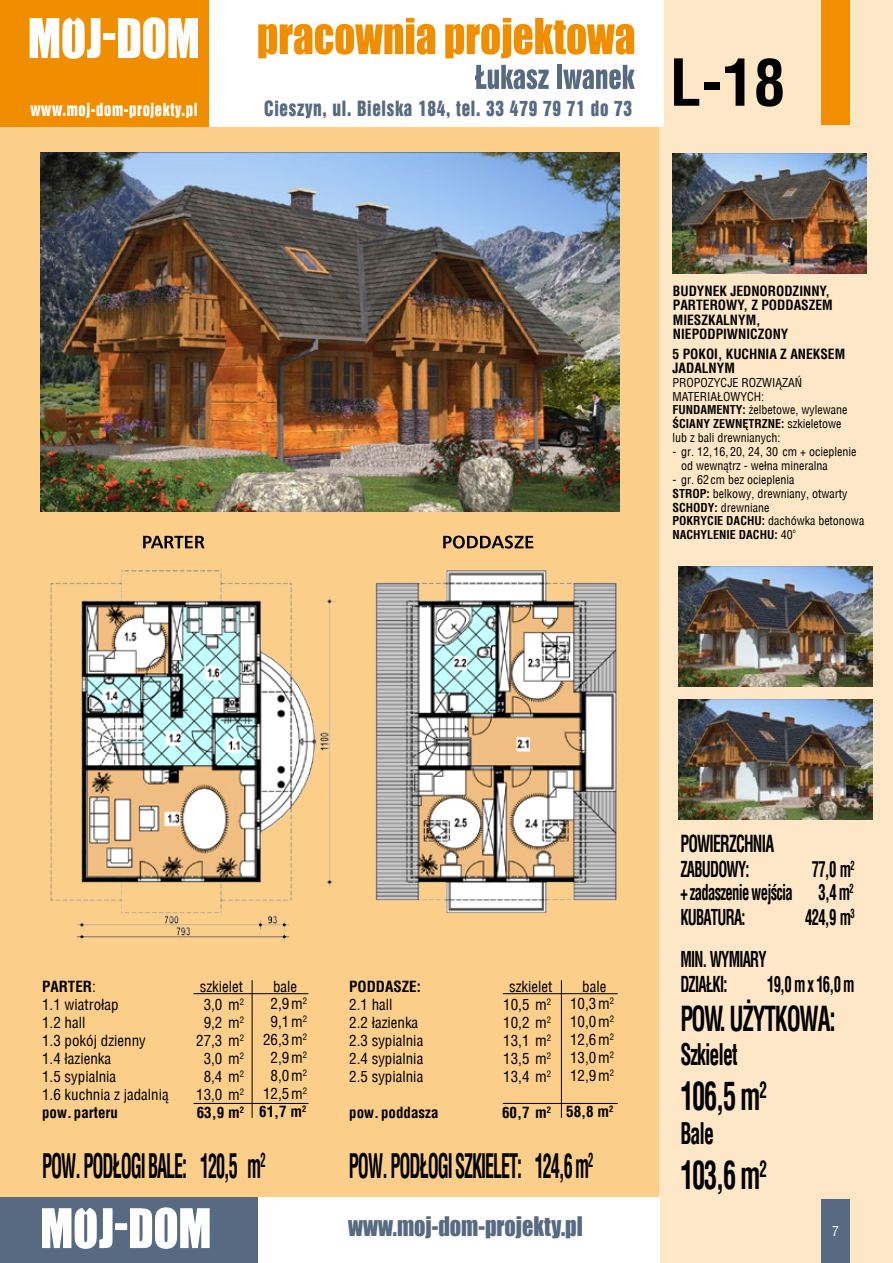
<style>
.page{position:relative;width:893px;height:1263px;background:#fbce8a}
.page>*{position:absolute;margin:0;border:0;box-sizing:border-box;transform-origin:0 0}
.t1{font:700 63px "Switzerland Condensed";color:#000}
.t2{font:700 37.5px "Switzerland Condensed";letter-spacing:-.05em;color:#000;scale:.7 1}
.t3{font:700 condensed 33px "Switzerland";letter-spacing:-.06em;color:#000;scale:.55 1}
.t4{font:700 33px "Switzerland Condensed";letter-spacing:-.05em;color:#000;scale:.7 1}
.t5{font:700 28.5px "Switzerland Condensed";letter-spacing:-.05em;color:#000;scale:.7 1}
.t6{font:24.75px "Impact";color:#576a81;scale:.9 1}
.t7{font:700 22.5px "Switzerland Condensed";letter-spacing:-.05em;color:#000;scale:.7 1}
.t8{font:700 21px/23px "Switzerland Condensed";letter-spacing:-.05em;color:#000;text-align:right;scale:.7 1}
.t9{font:19.35px "Swis 921 EU Normal";letter-spacing:.04em;color:#576a81;scale:.9 1}
.t10{font:16.5px "Swis 921 EU Normal";letter-spacing:.04em;color:#fff;scale:.9 1}
.t11{font:15px/18px "Switzerland Condensed";color:#000;text-align:justify}
.t12{font:700 condensed 15px "Switzerland";color:#000}
.t13{font:15px/18px "Switzerland Condensed";letter-spacing:.125em;color:#000;text-align:center}
.t14{font:700 13.5px/14.2px "Switzerland Condensed";color:#000}
.t15{font:13.5px "Switzerland Condensed";color:#fff}
.t16{font:12px/13.8px "Switzerland Condensed";color:#000}
.t17{font:700 condensed 12px "Switzerland";color:#000}
.t18{font:6px "Switzerland Condensed";color:#000}
.s1{font-family:"Switzerland";font-weight:700;font-stretch:condensed}
.s2{font-family:"Switzerland Condensed";font-weight:400;font-stretch:normal}
</style>
<div class="page">
<div style="left:659px;top:0;width:234px;height:1263px;background:#fee7c7"></div>
<div style="left:821px;top:0;width:29px;height:125px;background:#f28e00"></div>
<div style="left:0;top:0;width:663px;height:127px;background:#fff"></div>
<div style="left:0;top:0;width:208px;height:127px;background:#f18e00"></div>
<svg style="left:30px;top:17px;width:168px;height:42px"></svg>
<svg style="left:258px;top:18px;width:177px;height:40px"></svg>
<svg style="left:445px;top:18px;width:189px;height:40px"></svg>
<svg style="left:475px;top:65px;width:74px;height:24px"></svg>
<div style="left:557px;top:65px;width:5px;height:24px;background:#576a81"></div>
<svg style="left:563px;top:65px;width:72px;height:24px"></svg>
<div style="left:0;top:1197px;width:659px;height:66px;background:#fff"></div>
<div style="left:0;top:1197px;width:258px;height:66px;background:#576a81"></div>
<svg style="left:42px;top:1207px;width:168px;height:42px"></svg>
<hr style="left:252px;top:980px;width:1px;height:138px;background:#000">
<hr style="left:194px;top:993px;width:114px;height:1px;background:#000">
<hr style="left:194px;top:1103px;width:114px;height:1px;background:#000">
<hr style="left:561px;top:980px;width:1px;height:138px;background:#000">
<hr style="left:503px;top:993px;width:115px;height:1px;background:#000">
<hr style="left:503px;top:1103px;width:115px;height:1px;background:#000">
<img style="left:41px;top:153px;width:578px;height:359px">
<img style="left:673px;top:153px;width:193px;height:120px">
<img style="left:679px;top:566px;width:193px;height:120px">
<img style="left:679px;top:700px;width:193px;height:120px">
<img style="left:50px;top:570px;width:286px;height:372px">
<img style="left:375px;top:570px;width:242px;height:344px">
<svg style="left:143px;top:536px;width:62px;height:12px"></svg>
<svg style="left:443px;top:535px;width:90px;height:14px"></svg>
<div style="left:821px;top:1200px;width:29px;height:63px;background:#576a81"></div>
<p class="t10" style="left:30px;top:99px;width:187px">www.moj-dom-projekty.pl</p>
<p class="t9" style="left:264px;top:96px;width:410px">Cieszyn, ul. Bielska 184, tel. 33 479 79 71 do 73</p>
<h1 class="t1" style="left:670px;top:45px;width:117px">L-18</h1>
<p class="t14" style="left:673px;top:284px;width:161px">BUDYNEK JEDNORODZINNY,<br>PARTEROWY, Z PODDASZEM<br>MIESZKALNYM,<br>NIEPODPIWNICZONY</p>
<p class="t14" style="left:673px;top:346px;width:174px">5 POKOI, KUCHNIA Z ANEKSEM<br>JADALNYM</p>
<p class="t16" style="left:673px;top:375px;width:176px">PROPOZYCJE ROZWIĄZAŃ<br>MATERIAŁOWYCH:<br><span class="s1">FUNDAMENTY:</span> żelbetowe, wylewane</p>
<p class="t17" style="left:673px;top:417px;width:170px">ŚCIANY ZEWNĘTRZNE: <span class="s2">szkieletowe</span></p>
<p class="t16" style="left:673px;top:431px;width:109px">lub z bali drewnianych:</p>
<p class="t16" style="left:681px;top:445px;width:177px;text-indent:-9px">- gr. 12, 16,20, 24, 30 cm + ocieplenie od wewnątrz - wełna mineralna</p>
<p class="t16" style="left:673px;top:473px;width:193px">- gr. 62 cm bez ocieplenia<br><span class="s1">STROP:</span> belkowy, drewniany, otwarty<br><span class="s1">SCHODY:</span> drewniane<br><span class="s1">POKRYCIE DACHU:</span> dachówka betonowa</p>
<p class="t17" style="left:673px;top:528px;width:122px">NACHYLENIE DACHU: <span class="s2">40</span></p>
<p class="t18" style="left:793px;top:528px;width:4px">o</p>
<h3 class="t7" style="left:680px;top:830px;width:135px">POWIERZCHNIA</h3>
<h3 class="t8" style="left:680px;top:857px;width:100px">ZABUDOWY:</h3>
<h3 class="t8" style="left:680px;top:857px;width:251px">77,0 m<sup>2<br></sup>+ zadaszenie wejścia 3,4 m<sup>2</sup></h3>
<h3 class="t8" style="left:680px;top:906px;width:95px">KUBATURA:</h3>
<h3 class="t8" style="left:805px;top:906px;width:72px">424,9 m<sup>3</sup></h3>
<h3 class="t8" style="left:680px;top:948px;width:125px">MIN. WYMIARY</h3>
<p class="t12" style="left:42px;top:978px;width:55px">PARTER<span class="s2">:</span></p>
<h3 class="t8" style="left:680px;top:973px;width:69px">DZIAŁKI:</h3>
<h3 class="t8" style="left:767px;top:973px;width:127px">19,0 m x 16,0 m</h3>
<p class="t11" style="left:42px;top:996px;width:78px">1.1 wiatrołap</p>
<p class="t11" style="left:204px;top:996px;width:42px">3,0 m<sup>2</sup></p>
<p class="t11" style="left:42px;top:1014px;width:45px">1.2 hall</p>
<p class="t11" style="left:204px;top:1014px;width:42px">9,2 m<sup>2</sup></p>
<p class="t11" style="left:42px;top:1032px;width:105px">1.3 pokój dzienny</p>
<p class="t11" style="left:196px;top:1032px;width:49px">27,3 m<sup>2</sup></p>
<p class="t11" style="left:42px;top:1050px;width:71px">1.4 łazienka</p>
<p class="t11" style="left:204px;top:1050px;width:42px">3,0 m<sup>2</sup></p>
<p class="t11" style="left:42px;top:1068px;width:76px">1.5 sypialnia</p>
<p class="t11" style="left:204px;top:1068px;width:42px">8,4 m<sup>2</sup></p>
<p class="t11" style="left:42px;top:1086px;width:128px">1.6 kuchnia z jadalnią</p>
<p class="t11" style="left:196px;top:1086px;width:49px">13,0 m<sup>2</sup></p>
<p class="t12" style="left:42px;top:1104px;width:77px">pow.parteru</p>
<p class="t12" style="left:197px;top:1104px;width:49px">63,9 m<sup>2</sup></p>
<p class="t12" style="left:349px;top:978px;width:73px">PODDASZE:</p>
<p class="t11" style="left:349px;top:996px;width:45px">2.1 hall</p>
<p class="t11" style="left:503px;top:996px;width:49px">10,5 m<sup>2</sup></p>
<p class="t11" style="left:349px;top:1014px;width:71px">2.2 łazienka</p>
<p class="t11" style="left:503px;top:1014px;width:49px">10,2 m<sup>2</sup></p>
<p class="t11" style="left:349px;top:1032px;width:76px">2.3 sypialnia</p>
<p class="t11" style="left:503px;top:1032px;width:49px">13,1 m<sup>2</sup></p>
<p class="t11" style="left:349px;top:1050px;width:76px">2.4 sypialnia</p>
<p class="t11" style="left:503px;top:1050px;width:49px">13,5 m<sup>2</sup></p>
<p class="t11" style="left:349px;top:1068px;width:76px">2.5 sypialnia</p>
<p class="t11" style="left:503px;top:1068px;width:49px">13,4 m<sup>2</sup></p>
<p class="t12" style="left:349px;top:1104px;width:91px">pow.poddasza</p>
<p class="t12" style="left:502px;top:1104px;width:51px">60,7 m<sup>2</sup></p>
<p class="t11" style="left:200px;top:977px;width:45px">szkielet</p>
<p class="t11" style="left:273px;top:977px;width:26px">bale</p>
<p class="t11" style="left:509px;top:977px;width:45px">szkielet</p>
<p class="t11" style="left:582px;top:977px;width:26px">bale</p>
<p class="t13" style="left:263px;top:995px;width:46px">2,9m<sup>2<br></sup>9,1m<sup>2<br></sup>26,3m<sup>2<br></sup>2,9m<sup>2<br></sup>8,0m<sup>2<br></sup>12,5m<sup>2</sup></p>
<p class="t12" style="left:259px;top:1103px;width:49px">61,7 m<sup>2</sup></p>
<p class="t11" style="left:570px;top:995px;width:46px">10,3m<sup>2<br></sup>10,0m<sup>2<br></sup>12,6m<sup>2<br></sup>13,0m<sup>2<br></sup>12,9m<sup>2</sup></p>
<p class="t12" style="left:566px;top:1103px;width:49px">58,8 m<sup>2</sup></p>
<h3 class="t4" style="left:680px;top:999px;width:224px">POW. UŻYTKOWA:</h3>
<h3 class="t5" style="left:680px;top:1038px;width:83px">Szkielet</h3>
<h2 class="t2" style="left:680px;top:1074px;width:125px">106,5 m<sup>2</sup></h2>
<h3 class="t5" style="left:680px;top:1117px;width:49px">Bale</h3>
<h2 class="t2" style="left:680px;top:1153px;width:125px">103,6 m<sup>2</sup></h2>
<p class="t15" style="left:832px;top:1223px;width:8px">7</p>
<h3 class="t3" style="left:42px;top:1146px;width:408px">POW. PODŁOGI BALE: 120,5 m<sup>2</sup></h3>
<h3 class="t3" style="left:349px;top:1146px;width:446px">POW. PODŁOGI SZKIELET: 124,6 m<sup>2</sup></h3>
<h3 class="t6" style="left:348px;top:1207px;width:262px">www.moj-dom-projekty.pl</h3>
</div>
